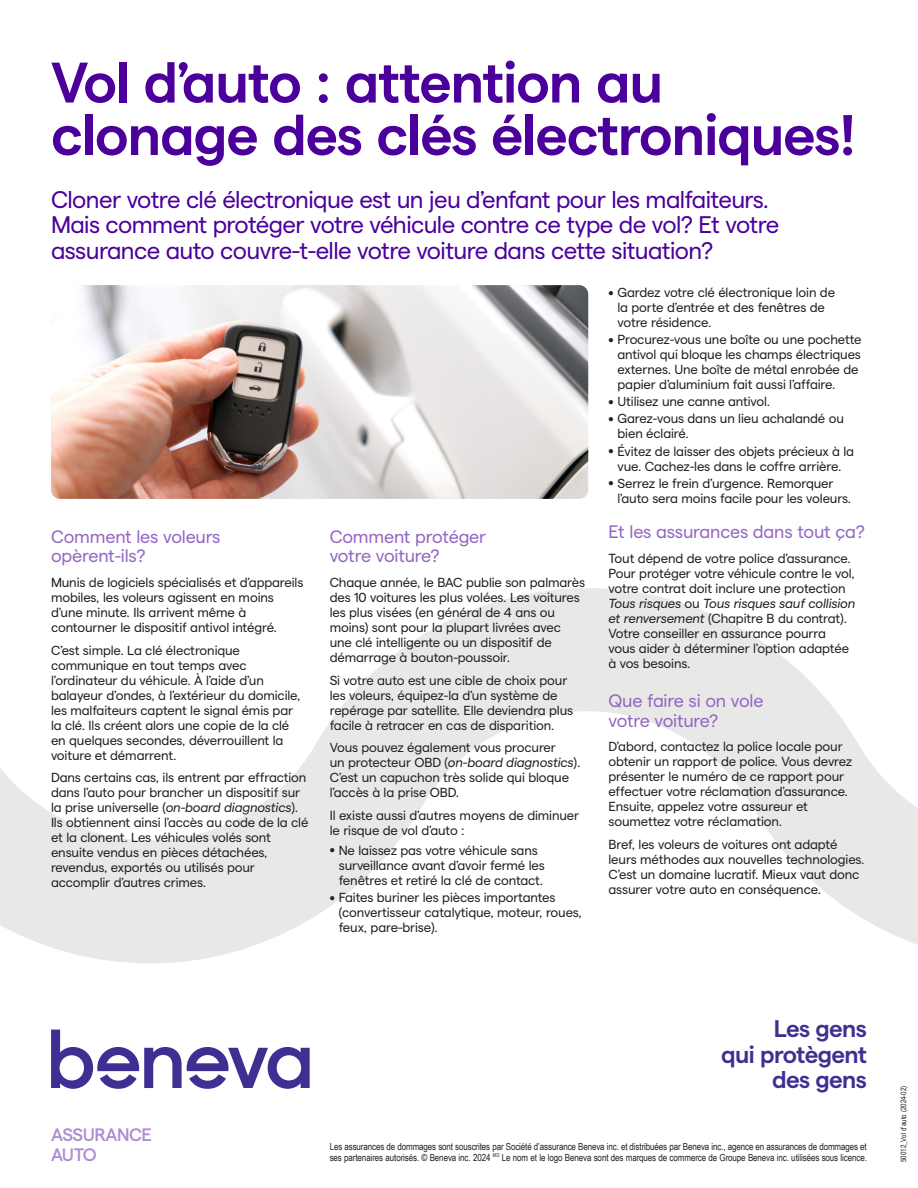
<style>
.page{position:relative;width:918px;height:1188px;background:#fff}
.page>*{position:absolute;margin:0;border:0;box-sizing:border-box;transform-origin:0 0}
._1-Tit_38pts{font:700 57px/52.5px "Matter Beneva Semi";letter-spacing:-.02em;color:#4b009b}
._2-Stit_Violet{font:24px/25.5px "Matter Beneva Regular";letter-spacing:-.025em;color:#4b009b}
._5-CTA_Matter_violet{font:700 24px/25.5px "Matter Beneva Semi";letter-spacing:-.025em;color:#402f92;text-align:right}
._2-Stit_Violet_pâle{font:18px/19.5px "Matter Beneva Regular";letter-spacing:-.01em;color:#9366c3}
._2-Stit_Violet-2{font:18px/19.5px "Matter Beneva Medium";letter-spacing:-.025em;color:#ae8cd2}
._3-Txt_courant_noir_9pts{font:13.2px/15px "Matter Beneva Regular";letter-spacing:-.01em;color:#231f20}
._9-Notes_légales_6_5pts{font:9.75px/10.5px "Arial Narrow";letter-spacing:-.01em;color:#231f20}
._9-Notes_légales_6_5pts-2{font:7.5px "Arial Narrow";color:#231f20}
.s1{font-style:italic}
.s2{font-size:10.5px}
</style>
<div class="page">
<svg style="left:315px;top:588px;width:544px;height:218px;fill:#e8e9e7"></svg>
<svg style="left:0;top:745px;width:422px;height:218px;fill:#e8e9e7"></svg>
<svg style="left:752px;top:745px;width:166px;height:200px"></svg>
<svg style="left:51px;top:1030px;width:259px;height:59px"></svg>
<img style="left:51px;top:285px;width:537px;height:214px">
<p class="_1-Tit_38pts" style="left:51px;top:51px;width:807px">Vol d’auto : attention au clonage des clés électroniques!</p>
<p class="_2-Stit_Violet" style="left:51px;top:184px;width:730px">Cloner votre clé électronique est un jeu d’enfant pour les malfaiteurs.<br>Mais comment protéger votre véhicule contre ce type de vol? Et votre assurance auto couvre-t-elle votre voiture dans cette situation?</p>
<p class="_2-Stit_Violet_pâle" style="left:51px;top:525px;width:171px">Comment les voleurs opèrent-ils?</p>
<p class="_3-Txt_courant_noir_9pts" style="left:51px;top:574px;width:254px">Munis de logiciels spécialisés et d’appareils mobiles, les voleurs agissent en moins d’une minute. Ils arrivent même à contourner le dispositif antivol intégré.</p>
<p class="_3-Txt_courant_noir_9pts" style="left:51px;top:641px;width:251px">C’est simple. La clé électronique communique en tout temps avec l’ordinateur du véhicule. À l’aide d’un balayeur d’ondes, à l’extérieur du domicile, les malfaiteurs captent le signal émis par la clé. Ils créent alors une copie de la clé en quelques secondes, déverrouillent la voiture et démarrent.</p>
<p class="_3-Txt_courant_noir_9pts" style="left:51px;top:769px;width:259px">Dans certains cas, ils entrent par effraction dans l’auto pour brancher un dispositif sur la prise universelle (<span class="s1">on-board diagnostics</span>).<br>Ils obtiennent ainsi l’accès au code de la clé et la clonent. Les véhicules volés sont ensuite vendus en pièces détachées, revendus, exportés ou utilisés pour accomplir d’autres crimes.</p>
<p class="_2-Stit_Violet_pâle" style="left:330px;top:525px;width:158px">Comment protéger votre voiture?</p>
<p class="_3-Txt_courant_noir_9pts" style="left:330px;top:574px;width:257px">Chaque année, le BAC publie son palmarès des 10 voitures les plus volées. Les voitures les plus visées (en général de 4 ans ou moins) sont pour la plupart livrées avec une clé intelligente ou un dispositif de démarrage à bouton-poussoir.</p>
<p class="_3-Txt_courant_noir_9pts" style="left:330px;top:671px;width:245px">Si votre auto est une cible de choix pour les voleurs, équipez-la d’un système de repérage par satellite. Elle deviendra plus facile à retracer en cas de disparition.</p>
<p class="_3-Txt_courant_noir_9pts" style="left:330px;top:739px;width:252px">Vous pouvez également vous procurer<br>un protecteur OBD (<span class="s1">on-board diagnostics</span>).<br>C’est un capuchon très solide qui bloque l’accès à la prise OBD.</p>
<p class="_3-Txt_courant_noir_9pts" style="left:330px;top:806px;width:251px">Il existe aussi d’autres moyens de diminuer le risque de vol d’auto :</p>
<p class="_3-Txt_courant_noir_9pts" style="left:339px;top:842px;width:208px;text-indent:-9px"><span class="s2">•</span> Ne laissez pas votre véhicule sans surveillance avant d’avoir fermé les fenêtres et retiré la clé de contact.</p>
<p class="_3-Txt_courant_noir_9pts" style="left:339px;top:889px;width:245px;text-indent:-9px"><span class="s2">•</span> Faites buriner les pièces importantes (convertisseur catalytique, moteur, roues, feux, pare-brise).</p>
<p class="_3-Txt_courant_noir_9pts" style="left:618px;top:284px;width:219px;text-indent:-9px"><span class="s2">•</span> Gardez votre clé électronique loin de la porte d’entrée et des fenêtres de votre résidence.</p>
<p class="_3-Txt_courant_noir_9pts" style="left:618px;top:331px;width:246px;text-indent:-9px"><span class="s2">•</span> Procurez-vous une boîte ou une pochette antivol qui bloque les champs électriques externes. Une boîte de métal enrobée de papier d’aluminium fait aussi l’affaire.</p>
<p class="_3-Txt_courant_noir_9pts" style="left:609px;top:393px;width:163px"><span class="s2">•</span> Utilisez une canne antivol.</p>
<p class="_3-Txt_courant_noir_9pts" style="left:618px;top:410px;width:228px;text-indent:-9px"><span class="s2">•</span> Garez-vous dans un lieu achalandé ou bien éclairé.</p>
<p class="_3-Txt_courant_noir_9pts" style="left:609px;top:442px;width:247px;text-align:center"><span class="s2">•</span> Évitez de laisser des objets précieux à la vue. Cachez-les dans le coffre arrière.</p>
<p class="_3-Txt_courant_noir_9pts" style="left:618px;top:475px;width:235px;text-indent:-9px"><span class="s2">•</span> Serrez le frein d’urgence. Remorquer l’auto sera moins facile pour les voleurs.</p>
<p class="_2-Stit_Violet_pâle" style="left:609px;top:521px;width:258px">Et les assurances dans tout ça?</p>
<p class="_3-Txt_courant_noir_9pts" style="left:609px;top:550px;width:248px">Tout dépend de votre police d’assurance.<br>Pour protéger votre véhicule contre le vol, votre contrat doit inclure une protection <span class="s1">Tous risques</span> ou <span class="s1">Tous risques sauf collision et renversement</span> (Chapitre B du contrat).<br>Votre conseiller en assurance pourra vous aider à déterminer l’option adaptée à vos besoins.</p>
<p class="_2-Stit_Violet_pâle" style="left:609px;top:690px;width:157px">Que faire si on vole votre voiture?</p>
<p class="_3-Txt_courant_noir_9pts" style="left:609px;top:738px;width:245px">D’abord, contactez la police locale pour obtenir un rapport de police. Vous devrez présenter le numéro de ce rapport pour effectuer votre réclamation d’assurance.<br>Ensuite, appelez votre assureur et soumettez votre réclamation.</p>
<p class="_3-Txt_courant_noir_9pts" style="left:609px;top:836px;width:258px">Bref, les voleurs de voitures ont adapté leurs méthodes aux nouvelles technologies.<br>C’est un domaine lucratif. Mieux vaut donc assurer votre auto en conséquence.</p>
<p class="_2-Stit_Violet-2" style="left:51px;top:1124px;width:102px">ASSURANCE<br>AUTO</p>
<p class="_5-CTA_Matter_violet" style="left:721px;top:1014px;width:147px">Les gens<br>qui protègent des gens</p>
<p class="_9-Notes_légales_6_5pts" style="left:330px;top:1141px;width:539px">Les assurances de dommages sont souscrites par Société d’assurance Beneva inc. et distribuées par Beneva inc., agence en assurances de dommages et ses partenaires autorisés. © Beneva inc. 2024 <sup>MD</sup> Le nom et le logo Beneva sont des marques de commerce de Groupe Beneva inc. utilisées sous licence.</p>
<p class="_9-Notes_légales_6_5pts-2" style="left:898px;top:1162px;width:78px;rotate:-90deg">50012_Vol d’auto (2024-02)</p>
</div>
